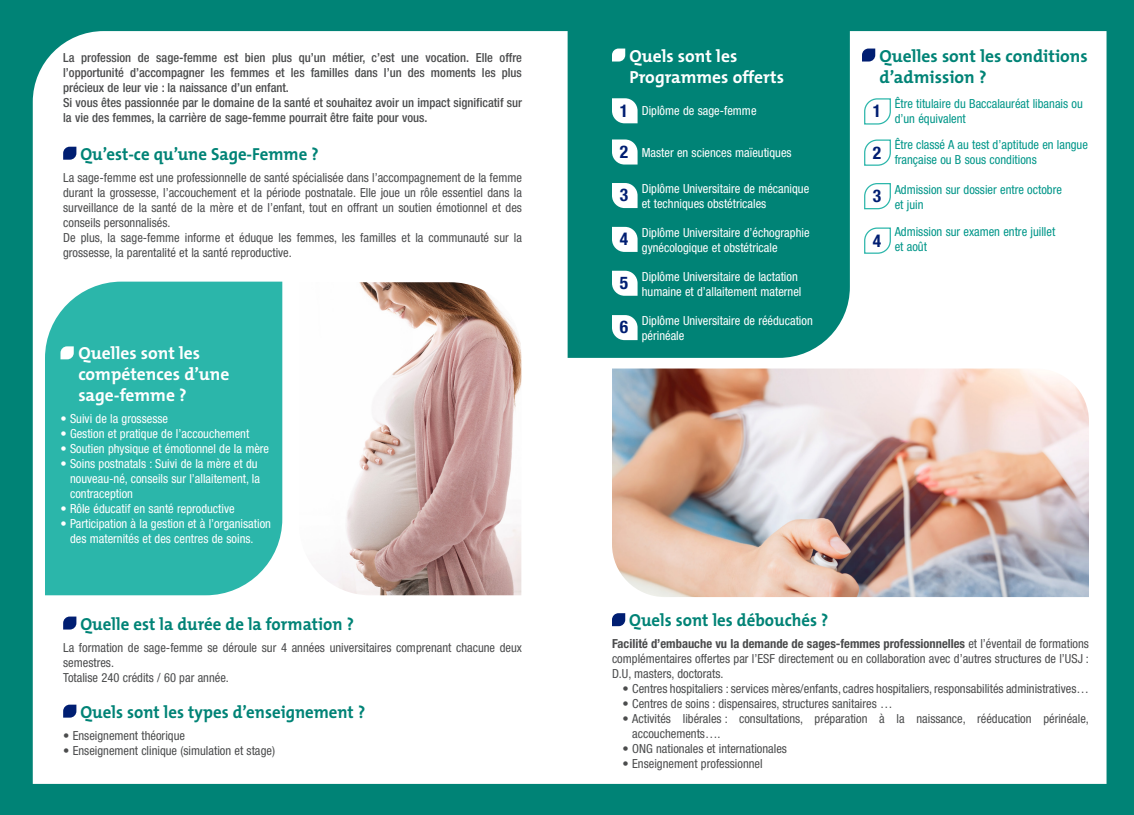
<style>
.page{position:relative;width:1134px;height:815px;background:#008376}
.page>*{position:absolute;margin:0;border:0;box-sizing:border-box;transform-origin:0 0}
.t1{font:700 17.5px "The Mix";color:#008376;scale:.96 1}
.t2{font:700 17.5px/21px "The Mix";color:#fff}
.t3{font:700 17.5px/21px "The Mix";color:#008376}
.t4{font:700 condensed 17.5px "Helvetica Neue LT Std";color:#001e72}
.t5{font:condensed 12.5px/15px "Helvetica Neue LT Std";color:#4b4c4d}
.t6{font:condensed 12.5px/15px "Helvetica Neue LT Std";color:#fff}
.t7{font:500 condensed 12.5px/15px "Helvetica Neue LT Std";color:#4b4c4d;text-align:justify}
.t8{font:condensed 12.5px/15px "Helvetica Neue LT Std";color:#009689}
.s1{font-weight:700}
</style>
<div class="page">
<div style="left:33px;top:31px;width:1073px;height:753px;background:#fff"></div>
<svg style="left:568px;top:31px;width:282px;height:327px"></svg>
<div style="left:45px;top:282px;width:237px;height:313px;background:#2bb6aa"></div>
<img style="left:612px;top:369px;width:477px;height:228px">
<svg style="left:61px;top:346px;width:13px;height:13px"></svg>
<svg style="left:63px;top:147px;width:13px;height:13px"></svg>
<svg style="left:63px;top:617px;width:13px;height:13px"></svg>
<svg style="left:63px;top:705px;width:13px;height:13px"></svg>
<svg style="left:612px;top:613px;width:13px;height:13px"></svg>
<svg style="left:863px;top:98px;width:28px;height:27px"></svg>
<svg style="left:863px;top:227px;width:28px;height:27px"></svg>
<svg style="left:863px;top:139px;width:28px;height:27px"></svg>
<svg style="left:863px;top:182px;width:28px;height:28px"></svg>
<svg style="left:862px;top:49px;width:13px;height:13px"></svg>
<svg style="left:612px;top:49px;width:13px;height:13px"></svg>
<svg style="left:612px;top:98px;width:25px;height:25px"></svg>
<svg style="left:612px;top:139px;width:25px;height:26px"></svg>
<svg style="left:612px;top:183px;width:25px;height:25px"></svg>
<svg style="left:612px;top:227px;width:25px;height:25px"></svg>
<svg style="left:612px;top:271px;width:25px;height:25px"></svg>
<svg style="left:612px;top:315px;width:25px;height:25px"></svg>
<img style="left:299px;top:282px;width:222px;height:313px">
<p class="t7" style="left:63px;top:50px;width:460px">La profession de sage-femme est bien plus qu’un métier, c’est une vocation. Elle offre l’opportunité d’accompagner les femmes et les familles dans l’un des moments les plus précieux de leur vie : la naissance d’un enfant.</p>
<p class="t7" style="left:63px;top:95px;width:460px">Si vous êtes passionnée par le domaine de la santé et souhaitez avoir un impact significatif sur la vie des femmes, la carrière de sage-femme pourrait être faite pour vous.</p>
<p class="t1" style="left:80px;top:139px;width:250px">Qu’est-ce qu’une Sage-Femme ?</p>
<p class="t5" style="left:63px;top:170px;width:460px;text-align:justify">La sage-femme est une professionnelle de santé spécialisée dans l’accompagnement de la femme durant la grossesse, l’accouchement et la période postnatale. Elle joue un rôle essentiel dans la surveillance de la santé de la mère et de l’enfant, tout en offrant un soutien émotionnel et des conseils personnalisés.</p>
<p class="t5" style="left:63px;top:230px;width:460px">De plus, la sage-femme informe et éduque les femmes, les familles et la communauté sur la grossesse, la parentalité et la santé reproductive.</p>
<p class="t2" style="left:78px;top:342px;width:152px">Quelles sont les compétences d’une sage-femme ?</p>
<p class="t6" style="left:61px;top:411px;width:109px">• Suivi de la grossesse</p>
<p class="t6" style="left:61px;top:426px;width:190px">• Gestion et pratique de l’accouchement</p>
<p class="t6" style="left:61px;top:441px;width:210px">• Soutien physique et émotionnel de la mère</p>
<p class="t6" style="left:70px;top:456px;width:191px;text-indent:-10px">• Soins postnatals : Suivi de la mère et du nouveau-né, conseils sur l’allaitement, la contraception</p>
<p class="t6" style="left:61px;top:501px;width:176px">• Rôle éducatif en santé reproductive</p>
<p class="t6" style="left:70px;top:516px;width:202px;text-indent:-10px">• Participation à la gestion et à l’organisation des maternités et des centres de soins.</p>
<p class="t1" style="left:80px;top:609px;width:286px">Quelle est la durée de la formation ?</p>
<p class="t5" style="left:63px;top:640px;width:460px">La formation de sage-femme se déroule sur 4 années universitaires comprenant chacune deux semestres.</p>
<p class="t5" style="left:63px;top:670px;width:167px">Totalise 240 crédits / 60 par année.</p>
<p class="t1" style="left:80px;top:697px;width:298px">Quels sont les types d’enseignement ?</p>
<p class="t5" style="left:63px;top:728px;width:123px">• Enseignement théorique</p>
<p class="t5" style="left:63px;top:743px;width:213px">• Enseignement clinique (simulation et stage)</p>
<p class="t2" style="left:629px;top:45px;width:156px">Quels sont les<br>Programmes offerts</p>
<p class="t4" style="left:620px;top:100px;width:10px">1</p>
<p class="t4" style="left:620px;top:141px;width:10px">2</p>
<p class="t4" style="left:620px;top:185px;width:10px">3</p>
<p class="t4" style="left:620px;top:228px;width:10px">4</p>
<p class="t4" style="left:620px;top:272px;width:10px">5</p>
<p class="t4" style="left:620px;top:317px;width:10px">6</p>
<p class="t6" style="left:642px;top:103px;width:116px">Diplôme de sage-femme</p>
<p class="t6" style="left:642px;top:145px;width:151px">Master en sciences maïeutiques</p>
<p class="t6" style="left:642px;top:181px;width:169px">Diplôme Universitaire de mécanique</p>
<p class="t6" style="left:642px;top:196px;width:126px">et techniques obstétricales</p>
<p class="t6" style="left:642px;top:225px;width:169px">Diplôme Universitaire d’échographie gynécologique et obstétricale</p>
<p class="t6" style="left:642px;top:269px;width:161px">Diplôme Universitaire de lactation humaine et d’allaitement maternel</p>
<p class="t6" style="left:642px;top:313px;width:173px">Diplôme Universitaire de rééducation périnéale</p>
<p class="t3" style="left:879px;top:45px;width:210px">Quelles sont les conditions d’admission ?</p>
<p class="t4" style="left:873px;top:100px;width:10px">1</p>
<p class="t4" style="left:873px;top:142px;width:10px">2</p>
<p class="t4" style="left:873px;top:185px;width:10px">3</p>
<p class="t4" style="left:873px;top:230px;width:10px">4</p>
<p class="t8" style="left:895px;top:96px;width:190px">Être titulaire du Baccalauréat libanais ou d’un équivalent</p>
<p class="t8" style="left:895px;top:137px;width:195px">Être classé A au test d’aptitude en langue française ou B sous conditions</p>
<p class="t8" style="left:895px;top:182px;width:169px">Admission sur dossier entre octobre et juin</p>
<p class="t8" style="left:895px;top:224px;width:162px">Admission sur examen entre juillet et août</p>
<p class="t1" style="left:629px;top:606px;width:209px">Quels sont les débouchés ?</p>
<p class="t5" style="left:612px;top:636px;width:478px;text-align:justify"><span class="s1">Facilité d’embauche vu la demande de sages-femmes professionnelles</span> et l’éventail de formations complémentaires offertes par l’ESF directement ou en collaboration avec d’autres structures de l’USJ :<br>D.U, masters, doctorats.</p>
<p class="t5" style="left:623px;top:681px;width:468px">• Centres hospitaliers : services mères/enfants, cadres hospitaliers, responsabilités administratives…</p>
<p class="t5" style="left:623px;top:696px;width:271px">• Centres de soins : dispensaires, structures sanitaires …</p>
<p class="t5" style="left:632px;top:711px;width:458px;text-indent:-10px">• Activités libérales : consultations, préparation à la naissance, rééducation périnéale, accouchements….</p>
<p class="t5" style="left:623px;top:741px;width:166px">• ONG nationales et internationales</p>
<p class="t5" style="left:623px;top:756px;width:142px">• Enseignement professionnel</p>
</div>
